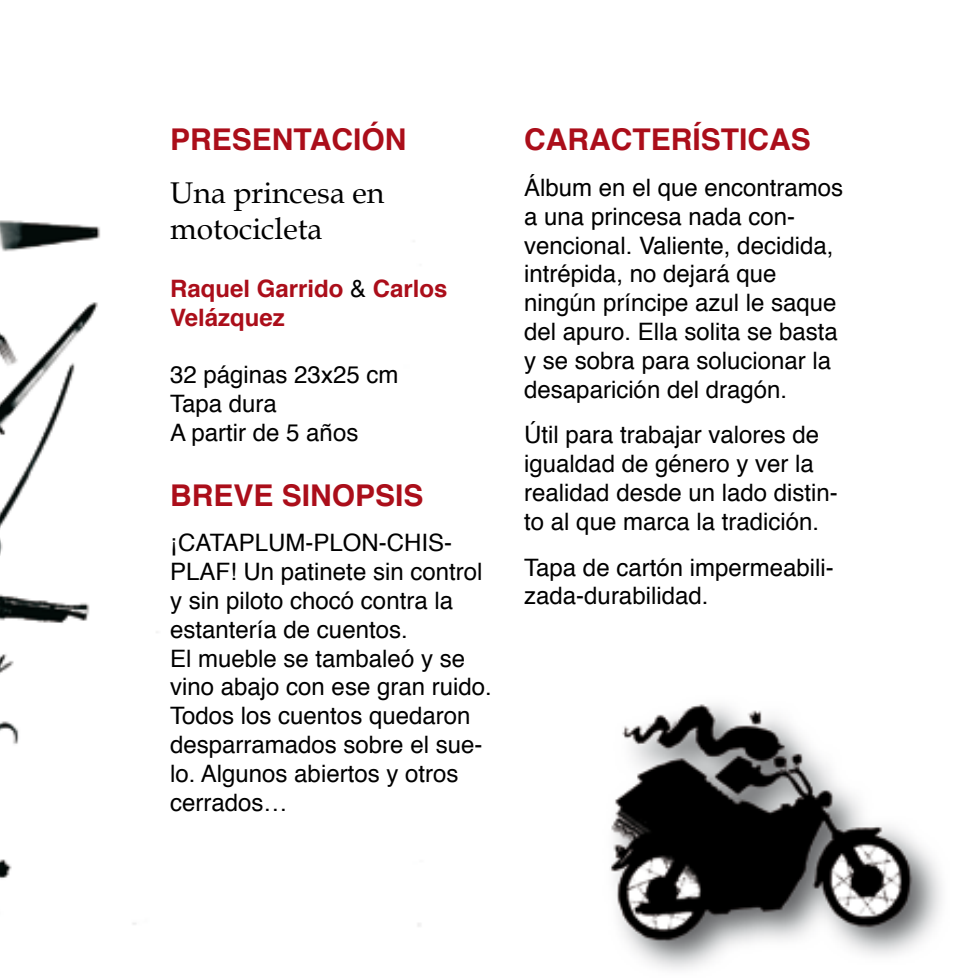
<style>
.page{position:relative;width:978px;height:978px;background:#fff}
.page>*{position:absolute;margin:0;border:0;box-sizing:border-box;transform-origin:0 0}
.t1{font:700 30px "Helvetica";color:#ab0e1a}
.t2{font:30px/36px "Book Antiqua";color:#000}
.t3{font:24px/28.8px "Helvetica";color:#000}
.t4{font:700 24px/28.8px "Helvetica";color:#ab0e1a}
.s1{font-weight:400;color:#000}
</style>
<div class="page">
<img style="left:0;top:220px;width:942px;height:750px">
<p class="t1" style="left:170px;top:115px;width:238px">PRESENTACIÓN</p>
<p class="t2" style="left:170px;top:175px;width:216px">Una princesa en motocicleta</p>
<p class="t4" style="left:170px;top:274px;width:279px">Raquel Garrido <span class="s1">&amp;</span> Carlos<br>Velázquez</p>
<p class="t3" style="left:170px;top:361px;width:230px">32 páginas 23x25 cm<br>Tapa dura<br>A partir de 5 años</p>
<p class="t1" style="left:170px;top:471px;width:255px">BREVE SINOPSIS</p>
<p class="t3" style="left:170px;top:529px;width:323px">¡CATAPLUM-PLON-CHIS-<br>PLAF! Un patinete sin control y sin piloto chocó contra la estantería de cuentos.<br>El mueble se tambaleó y se vino abajo con ese gran ruido.<br>Todos los cuentos quedaron desparramados sobre el sue&shy;lo. Algunos abiertos y otros cerrados…</p>
<p class="t1" style="left:524px;top:115px;width:288px">CARACTERÍSTICAS</p>
<p class="t3" style="left:524px;top:174px;width:320px">Álbum en el que encontramos a una princesa nada con&shy;vencional. Valiente, decidida, intrépida, no dejará que ningún príncipe azul le saque del apuro. Ella solita se basta y se sobra para solucionar la desaparición del dragón.</p>
<p class="t3" style="left:524px;top:421px;width:315px">Útil para trabajar valores de igualdad de género y ver la realidad desde un lado distin&shy;to al que marca la tradición.</p>
<p class="t3" style="left:524px;top:553px;width:311px">Tapa de cartón impermeabili&shy;zada-durabilidad.</p>
</div>
